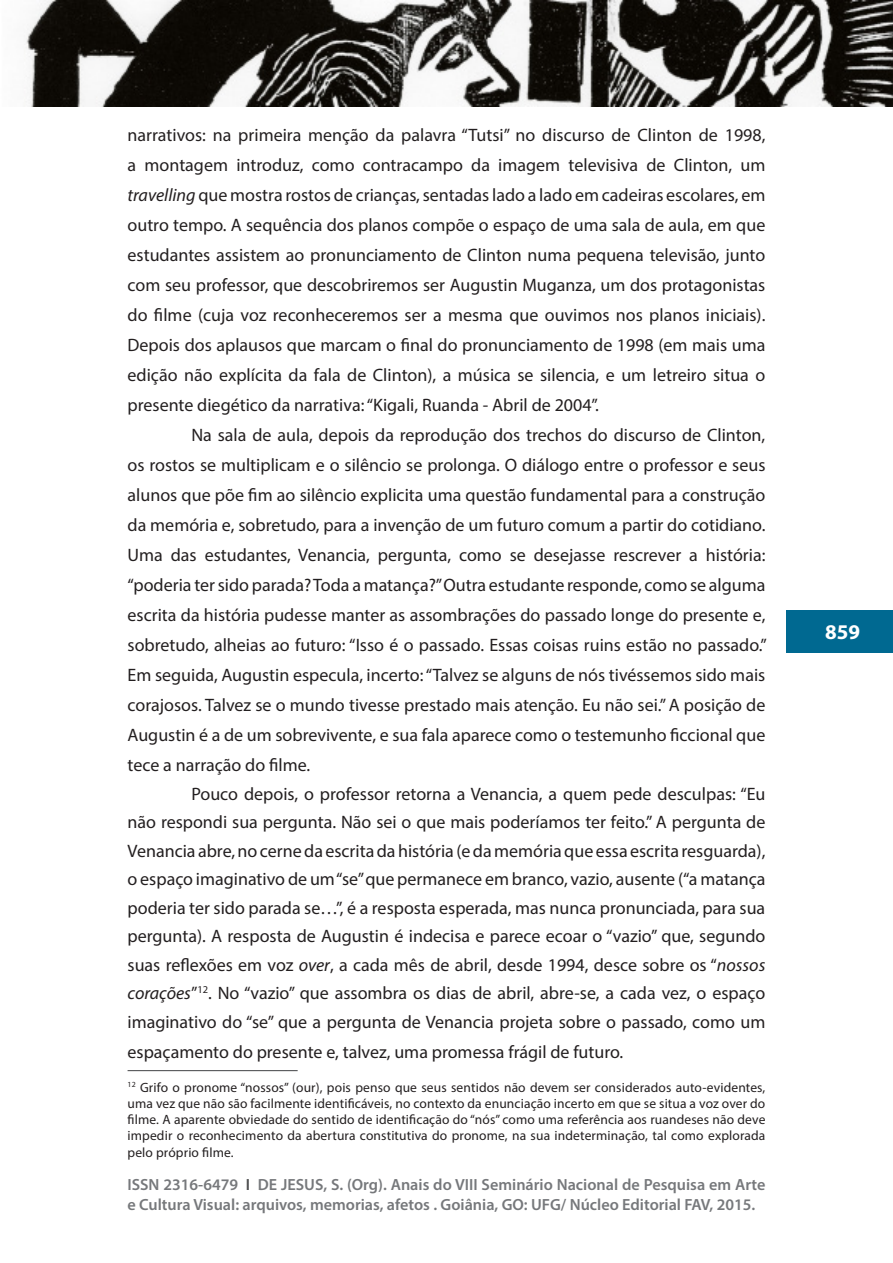
<style>
.page{position:relative;width:893px;height:1263px;background:#fff}
.page>*{position:absolute;margin:0;border:0;box-sizing:border-box;transform-origin:0 0}
.t1{font:700 21px "Myriad Pro";color:#fff}
.Texto_básico{font:18px/30px "Myriad Pro";color:#231f20;text-align:justify}
.t2{font:600 16.2px/19.5px "Myriad Pro";color:#76787b}
.notas_de_rodapé{font:13.5px/16.2px "Myriad Pro";letter-spacing:.01em;color:#231f20;text-align:justify}
.s1{font-style:italic}
.s2{color:#4b4c4d}
</style>
<div class="page">
<div style="left:787px;top:610px;width:106px;height:43px;background:#006991"></div>
<img style="left:25px;top:0;width:868px;height:106px">
<hr style="left:128px;top:1070px;width:170px;height:1px;background:#57585a">
<p class="Texto_básico" style="left:128px;top:120px;width:639px">narrativos: na primeira menção da palavra “Tutsi” no discurso de Clinton de 1998, a montagem introduz, como contracampo da imagem televisiva de Clinton, um <span class="s1">travelling</span> que mostra rostos de crianças, sentadas lado a lado em cadeiras escolares, em outro tempo. A sequência dos planos compõe o espaço de uma sala de aula, em que estudantes assistem ao pronunciamento de Clinton numa pequena televisão, junto com seu professor, que descobriremos ser Augustin Muganza, um dos protagonistas do filme (cuja voz reconheceremos ser a mesma que ouvimos nos planos iniciais).<br>Depois dos aplausos que marcam o final do pronunciamento de 1998 (em mais uma edição não explícita da fala de Clinton), a música se silencia, e um letreiro situa o presente diegético da narrativa: “Kigali, Ruanda - Abril de 2004”.</p>
<p class="Texto_básico" style="left:128px;top:420px;width:641px;text-indent:64px">Na sala de aula, depois da reprodução dos trechos do discurso de Clinton, os rostos se multiplicam e o silêncio se prolonga. O diálogo entre o professor e seus alunos que põe fim ao silêncio explicita uma questão fundamental para a construção da memória e, sobretudo, para a invenção de um futuro comum a partir do cotidiano.<br>Uma das estudantes, Venancia, pergunta, como se desejasse rescrever a história: “poderia ter sido parada? Toda a matança?” Outra estudante responde, como se alguma escrita da história pudesse manter as assombrações do passado longe do presente e, sobretudo, alheias ao futuro: “Isso é o passado. Essas coisas ruins estão no passado.” Em seguida, Augustin especula, incerto: “Talvez se alguns de nós tivéssemos sido mais corajosos. Talvez se o mundo tivesse prestado mais atenção. Eu não sei.” A posição de Augustin é a de um sobrevivente, e sua fala aparece como o testemunho ficcional que tece a narração do filme.</p>
<p class="Texto_básico" style="left:128px;top:779px;width:639px;line-height:28.7px;text-indent:64px">Pouco depois, o professor retorna a Venancia, a quem pede desculpas: “Eu não respondi sua pergunta. Não sei o que mais poderíamos ter feito.” A pergunta de Venancia abre, no cerne da escrita da história (e da memória que essa escrita resguarda), o espaço imaginativo de um “se” que permanece em branco, vazio, ausente (“a matança poderia ter sido parada se…”, é a resposta esperada, mas nunca pronunciada, para sua pergunta). A resposta de Augustin é indecisa e parece ecoar o “vazio” que, segundo suas reflexões em voz <span class="s1">over</span>, a cada mês de abril, desde 1994, desce sobre os “<span class="s1">nossos corações</span>”<sup>12</sup>. No “vazio” que assombra os dias de abril, abre-se, a cada vez, o espaço imaginativo do “se” que a pergunta de Venancia projeta sobre o passado, como um espaçamento do presente e, talvez, uma promessa frágil de futuro.</p>
<p class="notas_de_rodapé" style="left:128px;top:1079px;width:639px"><sup>12</sup> Grifo o pronome “nossos” (our), pois penso que seus sentidos não devem ser considerados auto-evidentes, uma vez que não são facilmente identificáveis, no contexto da enunciação incerto em que se situa a voz over do filme. A aparente obviedade do sentido de identificação do “nós” como uma referência aos ruandeses não deve impedir o reconhecimento da abertura constitutiva do pronome, na sua indeterminação, tal como explorada pelo próprio filme.</p>
<p class="t2" style="left:128px;top:1174px;width:639px">ISSN 2316-6479 <span class="s2">I</span> DE JESUS, S. (Org). Anais do VIII Seminário Nacional de Pesquisa em Arte e Cultura Visual: arquivos, memorias, afetos . Goiânia, GO: UFG/ Núcleo Editorial FAV, 2015.</p>
<p class="t1" style="left:825px;top:619px;width:36px">859</p>
</div>
